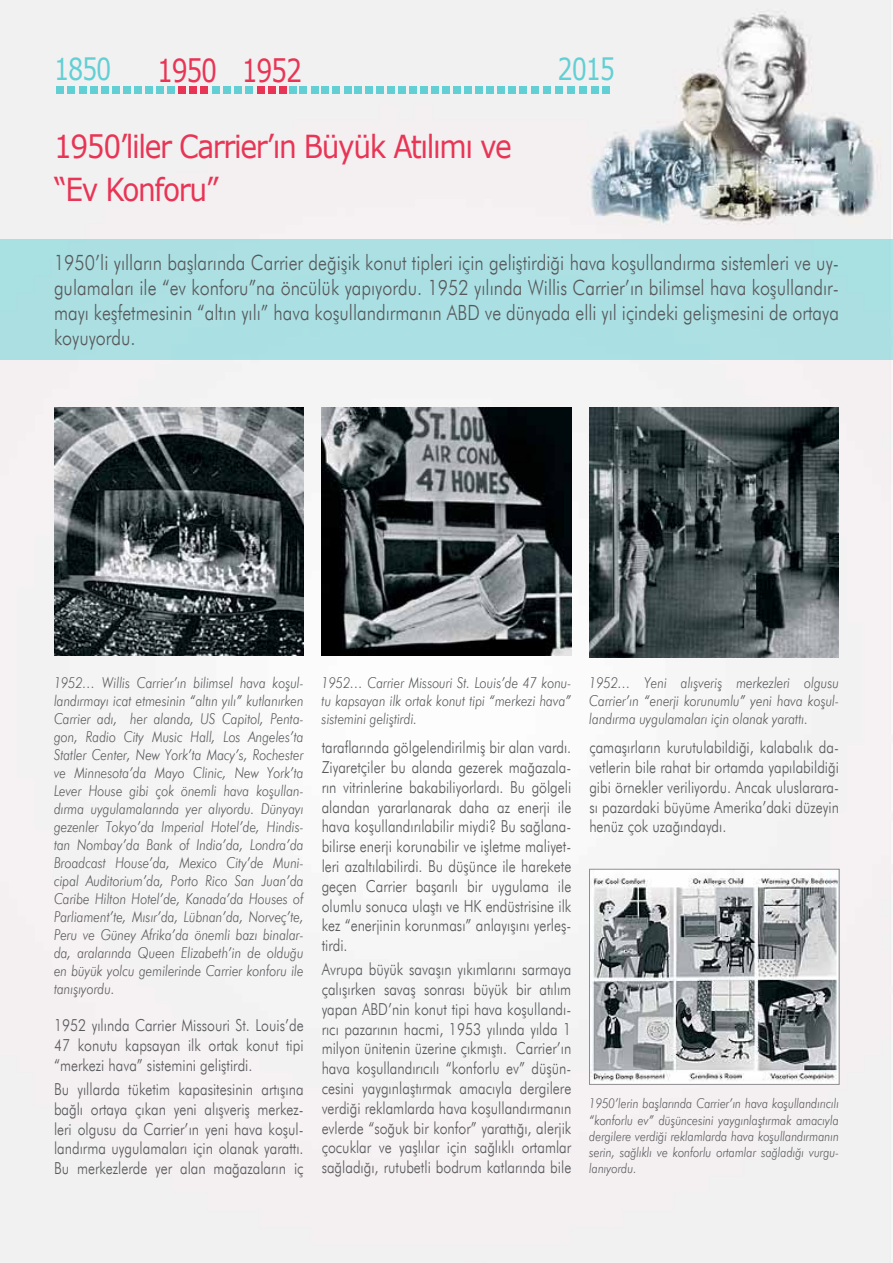
<style>
.page{position:relative;width:893px;height:1263px;background:#fff}
.page>*{position:absolute;margin:0;border:0;box-sizing:border-box;transform-origin:0 0}
.t1{font:31.65px/43.2px "Verdana";letter-spacing:-.05em;color:#e83555;scale:.89 1}
.t2{font:31.65px "Verdana";letter-spacing:-.05em;color:#e83555;scale:.8 1}
.t3{font:30.3px "Verdana";letter-spacing:-.05em;color:#62cfd4;scale:.8 1}
.t4{font:300 21px/25.2px "Futura BT";color:#58595b;text-align:justify;scale:.85 1}
.t5{font:300 16.5px/19.8px "Futura BT";color:#58595b;text-align:justify;scale:.85 1}
.t6{font:italic 300 15px/18px "Futura BT";color:#58595b;text-align:justify;scale:.85 1}
.t7{font:italic 300 13.5px/16.2px "Futura BT";color:#58595b;text-align:justify;scale:.85 1}
</style>
<div class="page">
<img style="left:0;top:0;width:893px;height:1263px">
<div style="left:268px;top:86px;width:7px;height:7px;background:#e83555"></div>
<div style="left:257px;top:86px;width:8px;height:7px;background:#e83555"></div>
<div style="left:279px;top:86px;width:7px;height:7px;background:#e83555"></div>
<div style="left:80px;top:86px;width:7px;height:8px;background:#62cfd4"></div>
<div style="left:91px;top:86px;width:7px;height:8px;background:#62cfd4"></div>
<div style="left:56px;top:86px;width:8px;height:8px;background:#62cfd4"></div>
<div style="left:102px;top:86px;width:7px;height:8px;background:#62cfd4"></div>
<div style="left:67px;top:86px;width:8px;height:8px;background:#62cfd4"></div>
<div style="left:113px;top:86px;width:7px;height:8px;background:#62cfd4"></div>
<div style="left:124px;top:86px;width:7px;height:8px;background:#62cfd4"></div>
<div style="left:135px;top:86px;width:7px;height:8px;background:#62cfd4"></div>
<div style="left:146px;top:86px;width:7px;height:8px;background:#62cfd4"></div>
<div style="left:157px;top:86px;width:7px;height:8px;background:#62cfd4"></div>
<div style="left:168px;top:86px;width:7px;height:8px;background:#62cfd4"></div>
<div style="left:179px;top:86px;width:7px;height:8px;background:#e83555"></div>
<div style="left:190px;top:86px;width:7px;height:8px;background:#e83555"></div>
<div style="left:201px;top:86px;width:7px;height:8px;background:#e83555"></div>
<div style="left:245px;top:86px;width:7px;height:8px;background:#62cfd4"></div>
<div style="left:289px;top:86px;width:7px;height:8px;background:#62cfd4"></div>
<div style="left:300px;top:86px;width:7px;height:8px;background:#62cfd4"></div>
<div style="left:311px;top:86px;width:8px;height:8px;background:#62cfd4"></div>
<div style="left:322px;top:86px;width:7px;height:8px;background:#62cfd4"></div>
<div style="left:333px;top:86px;width:7px;height:7px;background:#62cfd4"></div>
<div style="left:344px;top:86px;width:8px;height:7px;background:#62cfd4"></div>
<div style="left:398px;top:86px;width:8px;height:8px;background:#62cfd4"></div>
<div style="left:355px;top:86px;width:7px;height:8px;background:#62cfd4"></div>
<div style="left:409px;top:86px;width:8px;height:8px;background:#62cfd4"></div>
<div style="left:366px;top:86px;width:7px;height:8px;background:#62cfd4"></div>
<div style="left:420px;top:86px;width:8px;height:8px;background:#62cfd4"></div>
<div style="left:376px;top:86px;width:8px;height:8px;background:#62cfd4"></div>
<div style="left:431px;top:86px;width:8px;height:8px;background:#62cfd4"></div>
<div style="left:387px;top:86px;width:8px;height:8px;background:#62cfd4"></div>
<div style="left:442px;top:86px;width:8px;height:8px;background:#62cfd4"></div>
<div style="left:453px;top:86px;width:8px;height:8px;background:#62cfd4"></div>
<div style="left:464px;top:86px;width:8px;height:8px;background:#62cfd4"></div>
<div style="left:475px;top:86px;width:8px;height:8px;background:#62cfd4"></div>
<div style="left:486px;top:86px;width:8px;height:8px;background:#62cfd4"></div>
<div style="left:497px;top:86px;width:8px;height:8px;background:#62cfd4"></div>
<div style="left:519px;top:86px;width:8px;height:8px;background:#62cfd4"></div>
<div style="left:543px;top:86px;width:8px;height:8px;background:#62cfd4"></div>
<div style="left:508px;top:86px;width:8px;height:8px;background:#62cfd4"></div>
<div style="left:531px;top:86px;width:8px;height:8px;background:#62cfd4"></div>
<div style="left:556px;top:86px;width:7px;height:8px;background:#62cfd4"></div>
<div style="left:567px;top:86px;width:7px;height:8px;background:#62cfd4"></div>
<div style="left:579px;top:86px;width:7px;height:8px;background:#62cfd4"></div>
<div style="left:591px;top:86px;width:7px;height:8px;background:#62cfd4"></div>
<div style="left:602px;top:86px;width:7px;height:8px;background:#62cfd4"></div>
<div style="left:189px;top:86px;width:8px;height:7px;background:#e83555"></div>
<div style="left:178px;top:86px;width:8px;height:7px;background:#e83555"></div>
<div style="left:212px;top:86px;width:7px;height:7px;background:#62cfd4"></div>
<div style="left:223px;top:86px;width:7px;height:7px;background:#62cfd4"></div>
<div style="left:234px;top:86px;width:8px;height:7px;background:#62cfd4"></div>
<div style="left:0;top:240px;width:893px;height:120px;background:#abe0e3"></div>
<img style="left:54px;top:407px;width:250px;height:249px">
<img style="left:322px;top:407px;width:249px;height:249px">
<img style="left:589px;top:407px;width:250px;height:251px">
<img style="left:591px;top:871px;width:246px;height:211px">
<div style="left:589px;top:869px;width:250px;height:215px;border:1px solid #8e8e91"></div>
<h2 class="t3" style="left:54px;top:50px;width:73px">1850</h2>
<h1 class="t2" style="left:157px;top:50px;width:183px">1950 1952</h1>
<h2 class="t3" style="left:558px;top:50px;width:73px">2015</h2>
<h1 class="t1" style="left:54px;top:124px;width:516px">1950’liler Carrier’ın Büyük Atılımı ve “Ev Konforu”</h1>
<p class="t4" style="left:54px;top:249px;width:925px">1950’li yılların başlarında Carrier değişik konut tipleri için geliştirdiği hava koşullandırma sistemleri ve uy&shy;gulamaları ile “ev konforu”na öncülük yapıyordu. 1952 yılında Willis Carrier’ın bilimsel hava koşullandır&shy;mayı keşfetmesinin “altın yılı” hava koşullandırmanın ABD ve dünyada elli yıl içindeki gelişmesini de ortaya koyuyordu.</p>
<p class="t6" style="left:54px;top:673px;width:295px">1952… Willis Carrier’ın bilimsel hava koşul&shy;landırmayı icat etmesinin “altın yılı” kutlanırken Carrier adı, her alanda, US Capitol, Penta&shy;gon, Radio City Music Hall, Los Angeles’ta Statler Center, New York’ta Macy’s, Rochester ve Minnesota’da Mayo Clinic, New York’ta Lever House gibi çok önemli hava koşullan&shy;dırma uygulamalarında yer alıyordu. Dünyayı gezenler Tokyo’da Imperial Hotel’de, Hindis&shy;tan Nombay’da Bank of India’da, Londra’da Broadcast House’da, Mexico City’de Muni&shy;cipal Auditorium’da, Porto Rico San Juan’da Caribe Hilton Hotel’de, Kanada’da Houses of Parliament’te, Mısır’da, Lübnan’da, Norveç’te, Peru ve Güney Afrika’da önemli bazı binalar&shy;da, aralarında Queen Elizabeth’in de olduğu en büyük yolcu gemilerinde Carrier konforu ile tanışıyordu.</p>
<p class="t6" style="left:322px;top:673px;width:295px">1952… Carrier Missouri St. Louis’de 47 konu&shy;tu kapsayan ilk ortak konut tipi “merkezi hava” sistemini geliştirdi.</p>
<p class="t6" style="left:589px;top:673px;width:295px">1952… Yeni alışveriş merkezleri olgusu Carrier’ın “enerji korunumlu” yeni hava koşul&shy;landırma uygulamaları için olanak yarattı.</p>
<p class="t5" style="left:322px;top:737px;width:295px">taraflarında gölgelendirilmiş bir alan vardı.<br>Ziyaretçiler bu alanda gezerek mağazala&shy;rın vitrinlerine bakabiliyorlardı. Bu gölgeli alandan yararlanarak daha az enerji ile hava koşullandırılabilir miydi? Bu sağlana&shy;bilirse enerji korunabilir ve işletme maliyet&shy;leri azaltılabilirdi. Bu düşünce ile harekete geçen Carrier başarılı bir uygulama ile olumlu sonuca ulaştı ve HK endüstrisine ilk kez “enerjinin korunması” anlayışını yerleş&shy;tirdi.</p>
<p class="t5" style="left:322px;top:959px;width:295px">Avrupa büyük savaşın yıkımlarını sarmaya çalışırken savaş sonrası büyük bir atılım yapan ABD’nin konut tipi hava koşullandı&shy;rıcı pazarının hacmi, 1953 yılında yılda 1 milyon ünitenin üzerine çıkmıştı. Carrier’ın hava koşullandırıcılı “konforlu ev” düşün&shy;cesini yaygınlaştırmak amacıyla dergilere verdiği reklamlarda hava koşullandırmanın evlerde “soğuk bir konfor” yarattığı, alerjik çocuklar ve yaşlılar için sağlıklı ortamlar sağladığı, rutubetli bodrum katlarında bile</p>
<p class="t5" style="left:589px;top:737px;width:295px">çamaşırların kurutulabildiği, kalabalık da&shy;vetlerin bile rahat bir ortamda yapılabildiği gibi örnekler veriliyordu. Ancak uluslarara&shy;sı pazardaki büyüme Amerika’daki düzeyin henüz çok uzağındaydı.</p>
<p class="t5" style="left:54px;top:1015px;width:295px">1952 yılında Carrier Missouri St. Louis’de 47 konutu kapsayan ilk ortak konut tipi “merkezi hava” sistemini geliştirdi.</p>
<p class="t5" style="left:54px;top:1079px;width:295px">Bu yıllarda tüketim kapasitesinin artışına bağlı ortaya çıkan yeni alışveriş merkez&shy;leri olgusu da Carrier’ın yeni hava koşul&shy;landırma uygulamaları için olanak yarattı.<br>Bu merkezlerde yer alan mağazaların iç</p>
<p class="t7" style="left:589px;top:1095px;width:295px">1950’lerin başlarında Carrier’ın hava koşullandırıcılı “konforlu ev” düşüncesini yaygınlaştırmak amacıyla dergilere verdiği reklamlarda hava koşullandırmanın serin, sağlıklı ve konforlu ortamlar sağladığı vurgu&shy;lanıyordu.</p>
</div>
